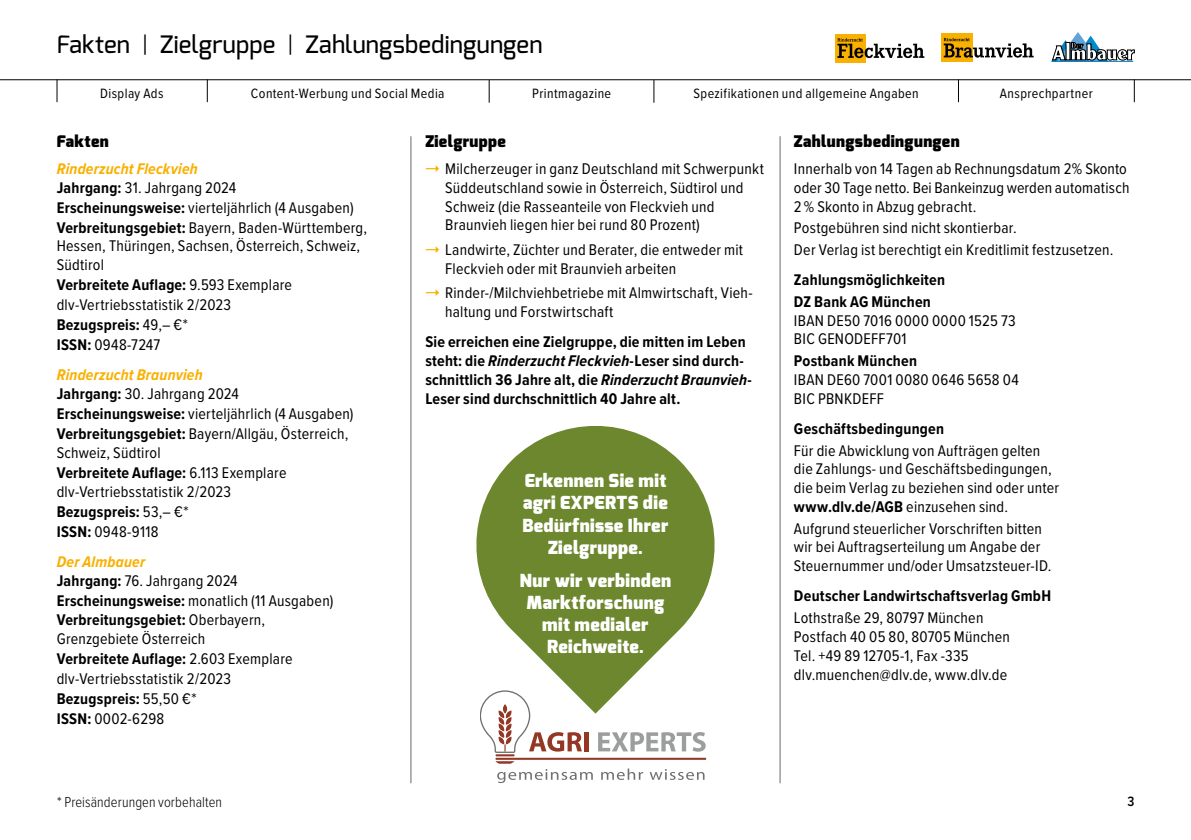
<style>
.page{position:relative;width:1191px;height:840px;background:#fff}
.page>*{position:absolute;margin:0;border:0;box-sizing:border-box;transform-origin:0 0}
.t1{font:500 24px "Exo";letter-spacing:.005em;color:#000}
.t2{font:900 18px/22px "Exo";letter-spacing:.02em;color:#fff;text-align:center}
.t3{font:16px/19.6px "Proxima Nova Cond";letter-spacing:.015em;color:#000}
.t4{font:700 16px/18.8px "Proxima Nova Cond";letter-spacing:.015em;color:#000}
.t5{font:900 16px "Exo";letter-spacing:.025em;color:#000}
.t6{font:300 15px "Proxima Nova Cond";letter-spacing:.005em;color:#000}
.t7{font:14px "Proxima Nova Cond";letter-spacing:.03em;color:#000}
.t8{font:600 14px "Proxima Nova Cond";color:#000}
.s1{font-weight:300}
.s2{font-weight:700;font-style:italic;color:#f9b000}
.s3{font-weight:700}
.s4{font-style:italic}
</style>
<div class="page">
<hr style="left:779px;top:136px;width:1px;height:646px;background:#666b6a">
<div style="left:835px;top:34px;width:31px;height:28px;background:#f9b000"></div>
<svg style="left:837px;top:38px;width:87px;height:20px"></svg>
<div style="left:941px;top:34px;width:32px;height:28px;background:#f9b000"></div>
<svg style="left:943px;top:38px;width:90px;height:20px"></svg>
<hr style="left:1051px;top:61px;width:82px;height:1px;background:#0080c6">
<svg style="left:1051px;top:32px;width:83px;height:29px"></svg>
<hr style="left:0;top:79px;width:1191px;height:1px;background:#000">
<svg style="left:1134px;top:79px;width:1px;height:23px"></svg>
<svg style="left:958px;top:79px;width:1px;height:23px"></svg>
<svg style="left:653px;top:80px;width:1px;height:23px"></svg>
<svg style="left:489px;top:80px;width:1px;height:23px"></svg>
<svg style="left:57px;top:79px;width:1px;height:23px"></svg>
<svg style="left:207px;top:79px;width:1px;height:23px"></svg>
<svg style="left:480px;top:713px;width:226px;height:69px"></svg>
<svg style="left:476px;top:426px;width:239px;height:287px;fill:#6c872d"></svg>
<hr style="left:410px;top:136px;width:1px;height:646px;background:#666b6a">
<h1 class="t1" style="left:57px;top:28px;width:487px">Fakten <span class="s1">|</span> Zielgruppe <span class="s1">|</span> Zahlungsbedingungen</h1>
<p class="t7" style="left:100px;top:83px;width:65px">Display Ads</p>
<p class="t7" style="left:251px;top:83px;width:195px">Content-Werbung und Social Media</p>
<p class="t7" style="left:532px;top:83px;width:81px">Printmagazine</p>
<p class="t7" style="left:693px;top:83px;width:227px">Spezifikationen und allgemeine Angaben</p>
<p class="t7" style="left:1000px;top:83px;width:94px">Ansprechpartner</p>
<p class="t5" style="left:57px;top:130px;width:54px">Fakten</p>
<p class="t3" style="left:57px;top:158px;width:312px"><span class="s2">Rinderzucht Fleckvieh<br></span><span class="s3">Jahrgang:</span> 31. Jahrgang 2024<br><span class="s3">Erscheinungsweise:</span> vierteljährlich (4 Ausgaben)<br><span class="s3">Verbreitungsgebiet:</span> Bayern, Baden-Württemberg,<br>Hessen, Thüringen, Sachsen, Österreich, Schweiz,<br>Südtirol<br><span class="s3">Verbreitete Auflage:</span> 9.593 Exemplare dlv-Vertriebsstatistik 2/2023<br><span class="s3">Bezugspreis:</span> 49,– €*<br><span class="s3">ISSN:</span> 0948-7247</p>
<p class="t3" style="left:57px;top:364px;width:298px"><span class="s2">Rinderzucht Braunvieh<br></span><span class="s3">Jahrgang:</span> 30. Jahrgang 2024<br><span class="s3">Erscheinungsweise:</span> vierteljährlich (4 Ausgaben)<br><span class="s3">Verbreitungsgebiet:</span> Bayern/Allgäu, Österreich,<br>Schweiz, Südtirol<br><span class="s3">Verbreitete Auflage:</span> 6.113 Exemplare dlv-Vertriebsstatistik 2/2023<br><span class="s3">Bezugspreis:</span> 53,– €*<br><span class="s3">ISSN:</span> 0948-9118</p>
<p class="t3" style="left:57px;top:550px;width:278px"><span class="s2">Der Almbauer<br></span><span class="s3">Jahrgang:</span> 76. Jahrgang 2024<br><span class="s3">Erscheinungsweise:</span> monatlich (11 Ausgaben)<br><span class="s3">Verbreitungsgebiet:</span> Oberbayern,<br>Grenzgebiete Österreich<br><span class="s3">Verbreitete Auflage:</span> 2.603 Exemplare dlv-Vertriebsstatistik 2/2023<br><span class="s3">Bezugspreis:</span> 55,50 €*<br><span class="s3">ISSN:</span> 0002-6298</p>
<p class="t6" style="left:57px;top:790px;width:166px">* Preisänderungen vorbehalten</p>
<p class="t5" style="left:425px;top:130px;width:82px">Zielgruppe</p>
<p class="t3" style="left:445px;top:158px;width:320px;line-height:18.8px">Milcherzeuger in ganz Deutschland mit Schwerpunkt Süddeutschland sowie in Österreich, Südtirol und Schweiz (die Rasseanteile von Fleckvieh und Braunvieh liegen hier bei rund 80 Prozent)</p>
<p class="t3" style="left:445px;top:239px;width:299px;line-height:18.8px">Landwirte, Züchter und Berater, die entweder mit<br>Fleckvieh oder mit Braunvieh arbeiten</p>
<p class="t3" style="left:445px;top:282px;width:307px;line-height:18.8px">Rinder-/Milchviehbetriebe mit Almwirtschaft, Vieh-- haltung und Forstwirtschaft</p>
<p class="t4" style="left:425px;top:332px;width:328px">Sie erreichen eine Zielgruppe, die mitten im Leben steht: die <span class="s4">Rinderzucht Fleckvieh</span>-Leser sind durch&shy;schnittlich 36 Jahre alt, die <span class="s4">Rinderzucht Braunvieh</span>-Leser sind durchschnittlich 40 Jahre alt.</p>
<p class="t2" style="left:522px;top:470px;width:148px">Erkennen Sie mit agri EXPERTS die<br>Bedürfnisse Ihrer<br>Zielgruppe.</p>
<p class="t2" style="left:520px;top:569px;width:153px">Nur wir verbinden<br>Marktforschung mit medialer<br>Reichweite.</p>
<p class="t5" style="left:794px;top:131px;width:167px">Zahlungsbedingungen</p>
<p class="t3" style="left:794px;top:158px;width:337px;line-height:18.8px">Innerhalb von 14 Tagen ab Rechnungsdatum 2% Skonto oder 30 Tage netto. Bei Bankeinzug werden automatisch<br>2 % Skonto in Abzug gebracht.</p>
<p class="t3" style="left:794px;top:216px;width:321px;line-height:21.6px">Postgebühren sind nicht skontierbar.<br>Der Verlag ist berechtigt ein Kreditlimit festzusetzen.</p>
<p class="t4" style="left:794px;top:268px;width:153px;line-height:21.6px">Zahlungsmöglichkeiten<br>DZ Bank AG München</p>
<p class="t3" style="left:794px;top:310px;width:223px;line-height:18.8px">IBAN DE50 7016 0000 0000 1525 73<br>BIC GENODEFF701</p>
<p class="t4" style="left:794px;top:351px;width:125px">Postbank München</p>
<p class="t3" style="left:794px;top:369px;width:226px;line-height:18.8px">IBAN DE60 7001 0080 0646 5658 04<br>BIC PBNKDEFF</p>
<p class="t4" style="left:794px;top:418px;width:152px">Geschäftsbedingungen</p>
<p class="t3" style="left:794px;top:440px;width:267px;line-height:18.8px">Für die Abwicklung von Aufträgen gelten die Zahlungs- und Geschäftsbedingungen, die beim Verlag zu beziehen sind oder unter <span class="s3">www.dlv.de/AGB</span> einzusehen sind.</p>
<p class="t3" style="left:794px;top:518px;width:259px;line-height:18.8px">Aufgrund steuerlicher Vorschriften bitten wir bei Auftragserteilung um Angabe der<br>Steuernummer und/oder Umsatzsteuer-ID.</p>
<p class="t4" style="left:794px;top:586px;width:259px">Deutscher Landwirtschaftsverlag GmbH</p>
<p class="t3" style="left:794px;top:607px;width:218px;line-height:18.8px">Lothstraße 29, 80797 München<br>Postfach 40 05 80, 80705 München<br>Tel. +49 89 12705-1, Fax -335 dlv.muenchen@dlv.de, www.dlv.de</p>
<p class="t8" style="left:1127px;top:790px;width:8px">3</p>
</div>
